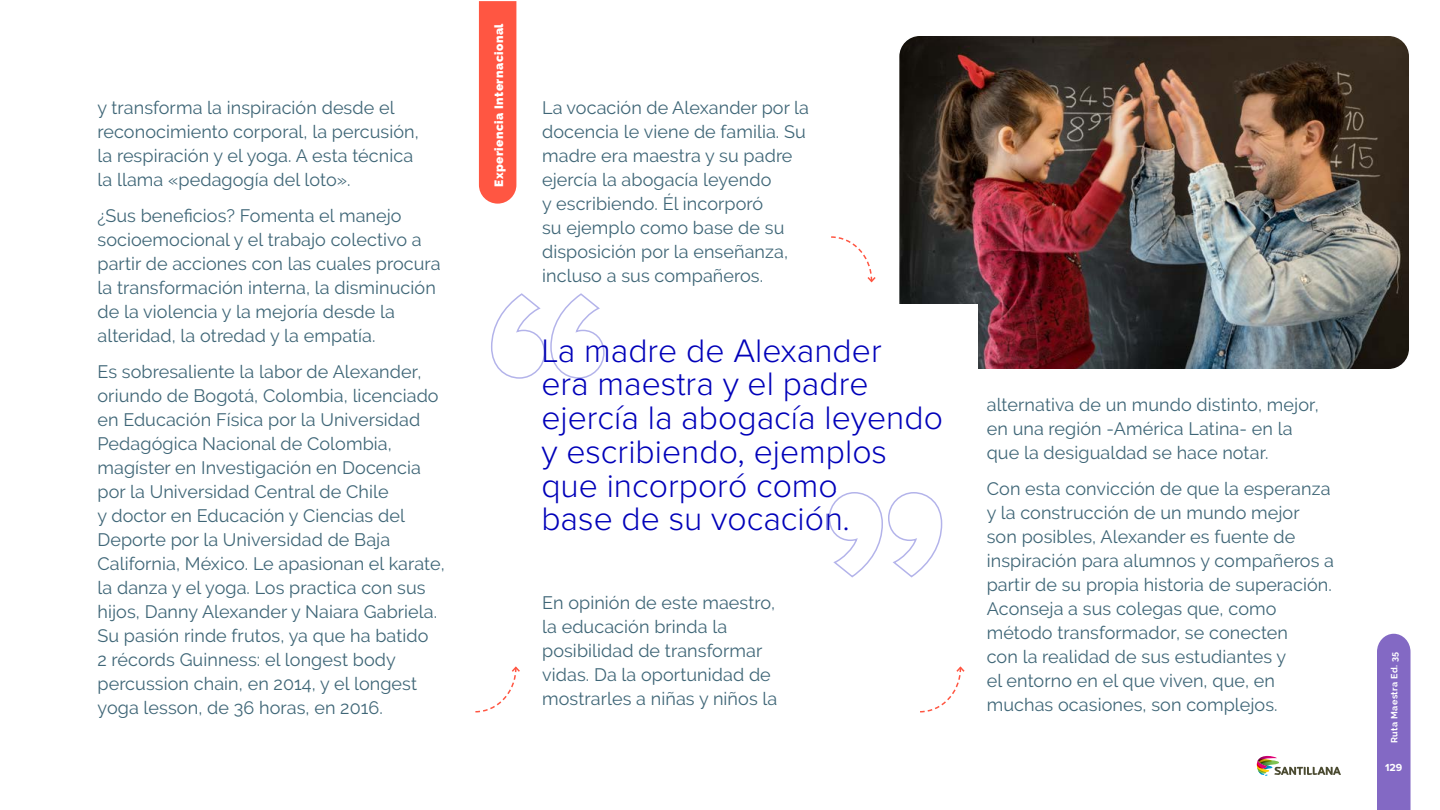
<style>
.page{position:relative;width:1440px;height:810px;background:#fff}
.page>*{position:absolute;margin:0;border:0;box-sizing:border-box;transform-origin:0 0}
.t1{font:300 33.75px/33.8px "Proxima Nova";color:#0100b9}
.t2{font:18px/24px "Raleway";letter-spacing:.005em;color:#3f6677}
.t3{font:900 12px "Raleway";letter-spacing:.04em;color:#fff}
.t4{font:700 10.65px "Proxima Nova";color:#fff}
.t5{font:700 9px "Raleway";letter-spacing:.04em;color:#fff}
</style>
<div class="page">
<img style="left:901px;top:37px;width:507px;height:330px">
<div style="left:898px;top:34px;width:513px;height:336px;border:2px solid #fff;border-radius:21px"></div>
<div style="left:511px;top:305px;width:467px;height:274px;background:#fff"></div>
<svg style="left:491px;top:293px;width:114px;height:86px"></svg>
<svg style="left:828px;top:492px;width:115px;height:86px"></svg>
<div style="left:1377px;top:634px;width:34px;height:176px;background:#8369c4"></div>
<svg style="left:1256px;top:755px;width:85px;height:21px"></svg>
<div style="left:479px;top:1px;width:37px;height:203px;background:#ff5642"></div>
<svg style="left:475px;top:666px;width:45px;height:47px"></svg>
<svg style="left:920px;top:666px;width:45px;height:47px"></svg>
<svg style="left:831px;top:236px;width:45px;height:47px"></svg>
<p class="t2" style="left:98px;top:96px;width:323px">y transforma la inspiración desde el reconocimiento corporal, la percusión, la respiración y el yoga. A esta técnica la llama «pedagogía del loto».</p>
<p class="t2" style="left:98px;top:204px;width:345px">¿Sus beneficios? Fomenta el manejo socioemocional y el trabajo colectivo a partir de acciones con las cuales procura la transformación interna, la disminución de la violencia y la mejoría desde la alteridad, la otredad y la empatía.</p>
<p class="t2" style="left:98px;top:360px;width:349px">Es sobresaliente la labor de Alexander, oriundo de Bogotá, Colombia, licenciado en Educación Física por la Universidad Pedagógica Nacional de Colombia, magíster en Investigación en Docencia por la Universidad Central de Chile<br>y doctor en Educación y Ciencias del Deporte por la Universidad de Baja California, México. Le apasionan el karate, la danza y el yoga. Los practica con sus hijos, Danny Alexander y Naiara Gabriela.<br>Su pasión rinde frutos, ya que ha batido<br>2 récords Guinness: el longest body percussion chain, en 2014, y el longest yoga lesson, de 36 horas, en 2016.</p>
<p class="t3" style="left:492px;top:187px;width:165px;rotate:-90deg">Experiencia Internacional</p>
<p class="t2" style="left:542px;top:96px;width:268px">La vocación de Alexander por la docencia le viene de familia. Su madre era maestra y su padre ejercía la abogacía leyendo<br>y escribiendo. Él incorporó<br>su ejemplo como base de su disposición por la enseñanza, incluso a sus compañeros.</p>
<h1 class="t1" style="left:541px;top:332px;width:403px">La madre de Alexander<br>era maestra y el padre ejercía la abogacía leyendo y escribiendo, ejemplos que incorporó como<br>base de su vocación.</h1>
<p class="t2" style="left:542px;top:591px;width:237px">En opinión de este maestro, la educación brinda la posibilidad de transformar vidas. Da la oportunidad de mostrarles a niñas y niños la</p>
<p class="t2" style="left:987px;top:393px;width:333px">alternativa de un mundo distinto, mejor, en una región -América Latina- en la que la desigualdad se hace notar.</p>
<p class="t2" style="left:987px;top:477px;width:349px">Con esta convicción de que la esperanza y la construcción de un mundo mejor son posibles, Alexander es fuente de inspiración para alumnos y compañeros a partir de su propia historia de superación.<br>Aconseja a sus colegas que, como método transformador, se conecten<br>con la realidad de sus estudiantes y<br>el entorno en el que viven, que, en muchas ocasiones, son complejos.</p>
<p class="t5" style="left:1389px;top:743px;width:92px;rotate:-90deg">Ruta Maestra Ed. 35</p>
<p class="t4" style="left:1385px;top:759px;width:19px">129</p>
</div>
